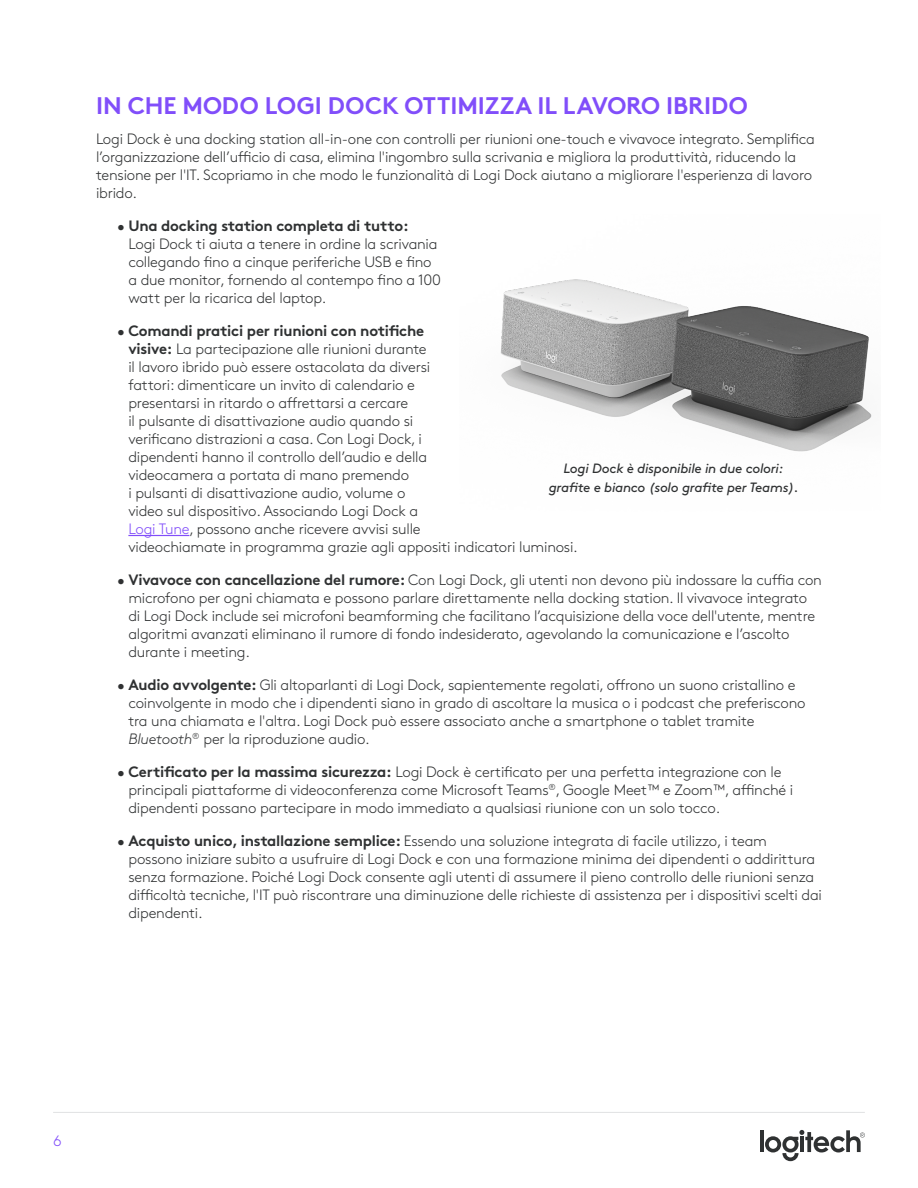
<style>
.page{position:relative;width:918px;height:1188px;background:#fff}
.page>*{position:absolute;margin:0;border:0;box-sizing:border-box;transform-origin:0 0}
.Body{font:700 24px "Brown Pro";letter-spacing:-.005em;color:#814efa}
.Body-2{font:300 15px/18px "Brown Pro";letter-spacing:-.015em;color:#2f3132}
.t1{font:300 15px "Brown Pro";color:#814efa}
.t2{font:italic 13.5px/19.5px "Brown Pro";letter-spacing:-.02em;color:#2f3132;text-align:center}
.s1{font-weight:700}
.s2{color:#814efa}
.s3{font-style:italic}
</style>
<div class="page">
<hr style="left:760px;top:1130px;width:4px;height:22px;background:#2f3132">
<svg style="left:765px;top:1130px;width:100px;height:31px"></svg>
<hr style="left:800px;top:1137px;width:4px;height:15px;background:#2f3132">
<hr style="left:53px;top:1112px;width:812px;height:1px;background:#e1e2e3">
<img style="left:500px;top:279px;width:372px;height:173px">
<hr style="left:128px;top:535px;width:61px;height:1px;background:#814efa">
<p class="Body" style="left:96px;top:86px;width:653px">IN CHE MODO LOGI DOCK OTTIMIZZA IL LAVORO IBRIDO</p>
<p class="Body-2" style="left:96px;top:129px;width:720px">Logi Dock è una docking station all-in-one con controlli per riunioni one-touch e vivavoce integrato. Semplifica l’organizzazione dell’ufficio di casa, elimina l'ingombro sulla scrivania e migliora la produttività, riducendo la tensione per l'IT. Scopriamo in che modo le funzionalità di Logi Dock aiutano a migliorare l'esperienza di lavoro ibrido.</p>
<p class="Body-2" style="left:128px;top:216px;width:314px;text-indent:-11px">• <span class="s1">Una docking station completa di tutto:<br></span>Logi Dock ti aiuta a tenere in ordine la scrivania collegando fino a cinque periferiche USB e fino a due monitor, fornendo al contempo fino a 100 watt per la ricarica del laptop.</p>
<p class="Body-2" style="left:128px;top:321px;width:451px;text-indent:-11px">• <span class="s1">Comandi pratici per riunioni con notifiche<br>visive:</span> La partecipazione alle riunioni durante<br>il lavoro ibrido può essere ostacolata da diversi<br>fattori: dimenticare un invito di calendario e<br>presentarsi in ritardo o affrettarsi a cercare<br>il pulsante di disattivazione audio quando si<br>verificano distrazioni a casa. Con Logi Dock, i<br>dipendenti hanno il controllo dell’audio e della<br>videocamera a portata di mano premendo<br>i pulsanti di disattivazione audio, volume o<br>video sul dispositivo. Associando Logi Dock a<br><span class="s2">Logi Tune</span>, possono anche ricevere avvisi sulle<br>videochiamate in programma grazie agli appositi indicatori luminosi.</p>
<p class="Body-2" style="left:128px;top:570px;width:695px;text-indent:-11px">• <span class="s1">Vivavoce con cancellazione del rumore:</span> Con Logi Dock, gli utenti non devono più indossare la cuffia con microfono per ogni chiamata e possono parlare direttamente nella docking station. Il vivavoce integrato di Logi Dock include sei microfoni beamforming che facilitano l’acquisizione della voce dell'utente, mentre algoritmi avanzati eliminano il rumore di fondo indesiderato, agevolando la comunicazione e l’ascolto durante i meeting.</p>
<p class="Body-2" style="left:128px;top:675px;width:679px;text-indent:-11px">• <span class="s1">Audio avvolgente:</span> Gli altoparlanti di Logi Dock, sapientemente regolati, offrono un suono cristallino e coinvolgente in modo che i dipendenti siano in grado di ascoltare la musica o i podcast che preferiscono tra una chiamata e l'altra. Logi Dock può essere associato anche a smartphone o tablet tramite <span class="s3">Bluetooth</span><sup>®</sup> per la riproduzione audio.</p>
<p class="Body-2" style="left:128px;top:762px;width:666px;text-indent:-11px">• <span class="s1">Certificato per la massima sicurezza:</span> Logi Dock è certificato per una perfetta integrazione con le principali piattaforme di videoconferenza come Microsoft Teams<sup>®</sup>, Google Meet™ e Zoom™, affinché i dipendenti possano partecipare in modo immediato a qualsiasi riunione con un solo tocco.</p>
<p class="Body-2" style="left:128px;top:831px;width:695px;text-indent:-11px">• <span class="s1">Acquisto unico, installazione semplice:</span> Essendo una soluzione integrata di facile utilizzo, i team possono iniziare subito a usufruire di Logi Dock e con una formazione minima dei dipendenti o addirittura senza formazione. Poiché Logi Dock consente agli utenti di assumere il pieno controllo delle riunioni senza difficoltà tecniche, l'IT può riscontrare una diminuzione delle richieste di assistenza per i dispositivi scelti dai dipendenti.</p>
<p class="t2" style="left:549px;top:457px;width:252px">Logi Dock è disponibile in due colori: grafite e bianco (solo grafite per Teams).</p>
<p class="t1" style="left:53px;top:1130px;width:10px">6</p>
</div>
